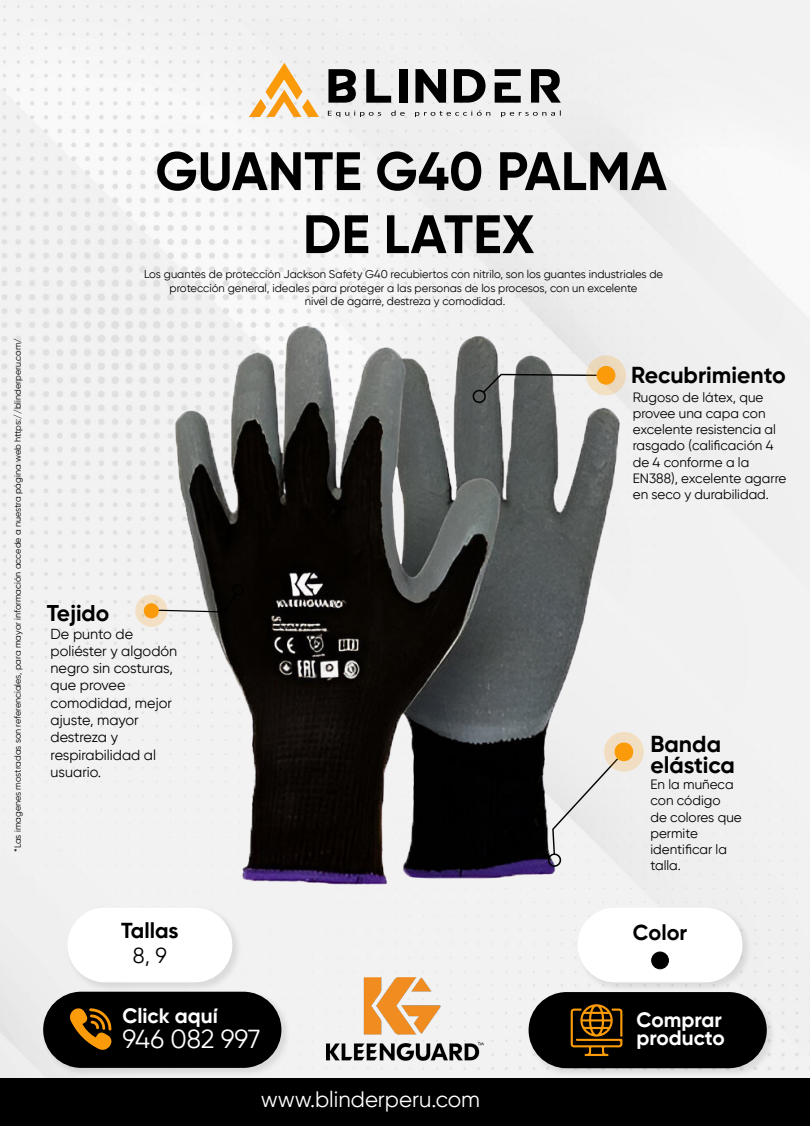
<style>
.page{position:relative;width:810px;height:1126px;background:#fff}
.page>*{position:absolute;margin:0;border:0;box-sizing:border-box;transform-origin:0 0}
.t1{font:700 54px/63px "Gilroy";color:#000;text-align:center}
.t2{font:25.95px "Gilroy";letter-spacing:-.01em;color:#fff}
.t3{font:700 23.02px/20.8px "Gilroy";color:#000}
.t4{font:700 22.73px "Gilroy";color:#000}
.t5{font:22.2px "Gilroy";color:#fff}
.t6{font:700 21.6px "Gilroy";color:#000}
.t7{font:21.6px "Gilroy";color:#000}
.t8{font:700 20.77px/18px "Gilroy";color:#fff}
.t9{font:14.4px/17.3px "Gilroy";color:#000}
.t10{font:13.5px/16.2px "Gilroy";color:#000}
.t11{font:11.25px/13.5px "Gilroy";color:#000;text-align:center}
.t12{font:9px "Gilroy";color:#000}
</style>
<div class="page">
<div style="left:0;top:0;width:810px;height:1078px;background:#f1f1f1"></div>
<svg style="left:328px;top:69px;width:28px;height:34px"></svg>
<svg style="left:366px;top:69px;width:25px;height:34px"></svg>
<div style="left:400px;top:69px;width:8px;height:34px;background:#000"></div>
<svg style="left:415px;top:69px;width:31px;height:34px"></svg>
<svg style="left:454px;top:69px;width:32px;height:34px"></svg>
<svg style="left:495px;top:69px;width:26px;height:34px"></svg>
<svg style="left:531px;top:69px;width:30px;height:34px"></svg>
<svg style="left:249px;top:63px;width:70px;height:54px"></svg>
<svg style="left:328px;top:111px;width:53px;height:6px"></svg>
<svg style="left:391px;top:110px;width:14px;height:6px"></svg>
<svg style="left:415px;top:110px;width:75px;height:7px"></svg>
<svg style="left:501px;top:110px;width:60px;height:7px"></svg>
<div style="left:0;top:1078px;width:810px;height:47px;background:#000"></div>
<img style="left:63px;top:902px;width:181px;height:85px">
<div style="left:67px;top:907px;width:165px;height:75px;background:#fff;border-radius:37px"></div>
<img style="left:573px;top:902px;width:181px;height:85px">
<div style="left:578px;top:907px;width:165px;height:75px;background:#fff;border-radius:37px"></div>
<div style="left:652px;top:952px;width:16px;height:16px;background:#000;border-radius:50%"></div>
<div style="left:651px;top:951px;width:18px;height:18px;border:1px solid #000;border-radius:50%"></div>
<img style="left:38px;top:987px;width:256px;height:91px">
<div style="left:43px;top:991px;width:238px;height:76px;background:#000;border-radius:38px"></div>
<svg style="left:70px;top:1008px;width:42px;height:41px"></svg>
<img style="left:524px;top:987px;width:255px;height:91px">
<div style="left:529px;top:992px;width:238px;height:76px;background:#000;border-radius:38px"></div>
<svg style="left:571px;top:1004px;width:52px;height:52px"></svg>
<img style="left:326px;top:977px;width:158px;height:83px">
<img style="left:157px;top:309px;width:484px;height:599px">
<svg style="left:135px;top:584px;width:108px;height:43px"></svg>
<svg style="left:470px;top:355px;width:156px;height:50px"></svg>
<svg style="left:548px;top:732px;width:96px;height:134px"></svg>
<p class="t12" style="left:12px;top:852px;width:515px;rotate:-90deg">*Las imagenes mostradas son referenciales, para mayor información accede a nuestra página web https://blinderperu.com/</p>
<h1 class="t1" style="left:155px;top:139px;width:513px">GUANTE G40 PALMA<br>DE LATEX</h1>
<p class="t11" style="left:144px;top:267px;width:521px">Los guantes de protección Jackson Safety G40 recubiertos con nitrilo, son los guantes industriales de protección general, ideales para proteger a las personas de los procesos, con un excelente<br>nivel de agarre, destreza y comodidad.</p>
<h3 class="t4" style="left:47px;top:598px;width:64px">Tejido</h3>
<p class="t9" style="left:51px;top:624px;width:128px">De punto de poliéster y algodón negro sin costuras, que provee comodidad, mejor ajuste, mayor destreza y respirabilidad al usuario.</p>
<h3 class="t6" style="left:121px;top:916px;width:59px">Tallas</h3>
<h3 class="t7" style="left:133px;top:942px;width:35px">8, 9</h3>
<h3 class="t8" style="left:122px;top:1006px;width:97px">Click aquí</h3>
<h2 class="t2" style="left:122px;top:1023px;width:140px">946 082 997</h2>
<h3 class="t5" style="left:261px;top:1085px;width:221px">www.blinderperu.com</h3>
<h3 class="t3" style="left:631px;top:365px;width:156px">Recubrimiento</h3>
<p class="t10" style="left:633px;top:389px;width:155px">Rugoso de látex, que provee una capa con excelente resistencia al rasgado (calificación 4 de 4 conforme a la<br>EN388), excelente agarre en seco y durabilidad.</p>
<h3 class="t3" style="left:650px;top:733px;width:86px">Banda elástica</h3>
<p class="t10" style="left:650px;top:776px;width:93px">En la muñeca con código<br>de colores que permite identificar la talla.</p>
<h3 class="t6" style="left:633px;top:918px;width:56px">Color</h3>
<h3 class="t8" style="left:637px;top:1010px;width:90px">Comprar producto</h3>
</div>
